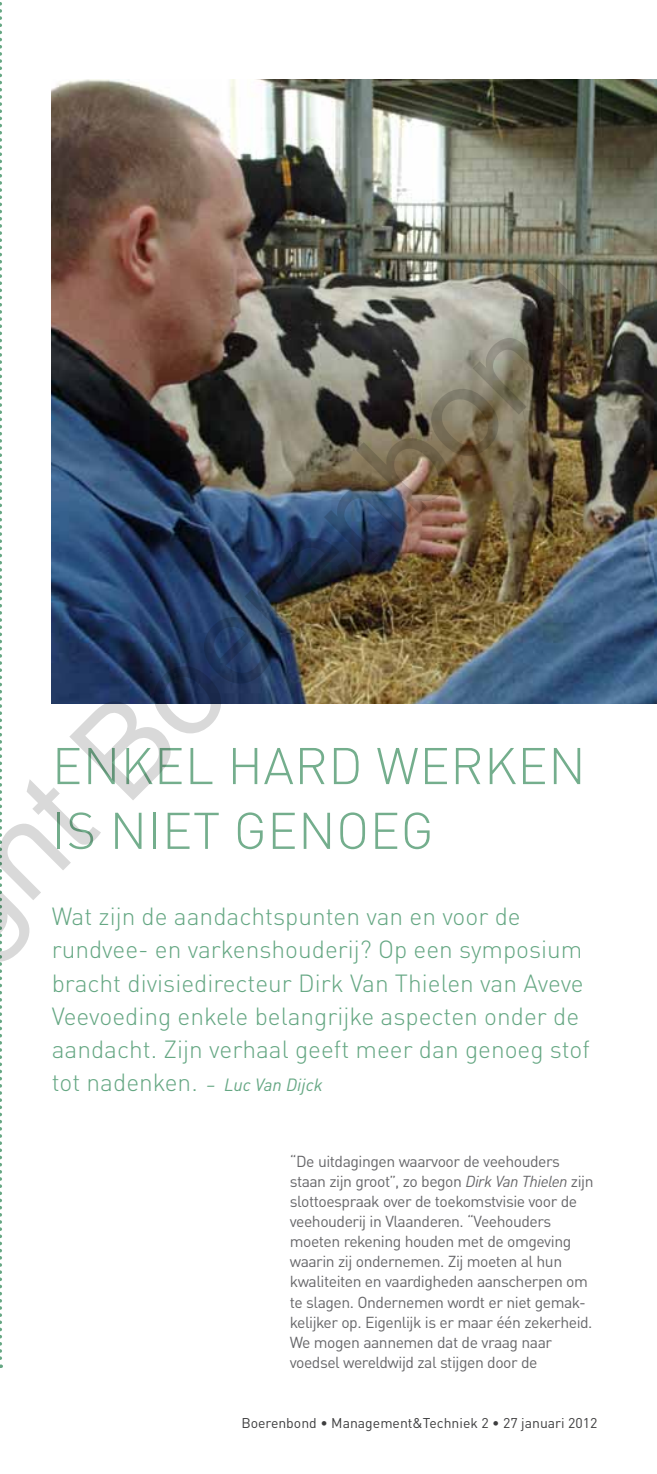
<style>
.page{position:relative;width:657px;height:1474px;background:#fff}
.page>*{position:absolute;margin:0;border:0;box-sizing:border-box;transform-origin:0 0}
.t1{font:126px "Arial";color:rgb(0 0 0/.15)}
.t2{font:300 50.75px/64.8px "DINOT";letter-spacing:.01em;color:#74ae8d}
.t3{font:300 24.5px/33.2px "DINOT";color:#65a783}
.t4{font:15.75px/20.1px "DINOT";letter-spacing:-.03em;color:#67676a}
.t5{font:14px "DINOT";color:#3e3e3f}
.s1{font-weight:400;font-style:italic;font-size:17.5px}
.s2{font-style:italic}
</style>
<div class="page">
<svg style="left:0;top:2px;width:2px;height:1365px"></svg>
<img style="left:52px;top:79px;width:605px;height:624px">
<h1 class="t1" style="left:-62px;top:816px;width:828px;rotate:-45deg">ht Boerenbond</h1>
<h2 class="t2" style="left:52px;top:733px;width:495px">En kel hard werken is niet genoe</h2>
<h2 class="t2" style="left:401px;top:797px;width:35px">g</h2>
<p class="t3" style="left:52px;top:899px;width:540px">Wat zijn de aandachtspunten van en voor de rundvee- en varkenshouderij? Op een symposium bracht divisiedirecteur Dirk Van Thielen van Aveve Veevoeding enkele belangrijke aspecten onder de aandacht. Zijn verhaal geeft meer dan genoeg stof tot nadenken. <span class="s1">– Luc Van Dijck</span></p>
<p class="t4" style="left:290px;top:1150px;width:305px">“De uitdagingen waarvoor de veehouders staan zijn groot”, zo begon <span class="s2">Dirk Van Thielen</span> zijn slottoespraak over de toekomstvisie voor de veehouderij in Vlaanderen. “Veehouders moeten rekening houden met de omgeving waarin zij ondernemen. Zij moeten al hun kwaliteiten en vaardigheden aanscherpen om te slagen. Ondernemen wordt er niet gemak&shy;kelijker op. Eigenlijk is er maar één zekerheid.<br>We mogen aannemen dat de vraag naar voedsel wereldwijd zal stijgen door de</p>
<p class="t5" style="left:241px;top:1414px;width:358px">Boerenbond • Management&amp;Techniek 2 • 27 januari 2012</p>
</div>
